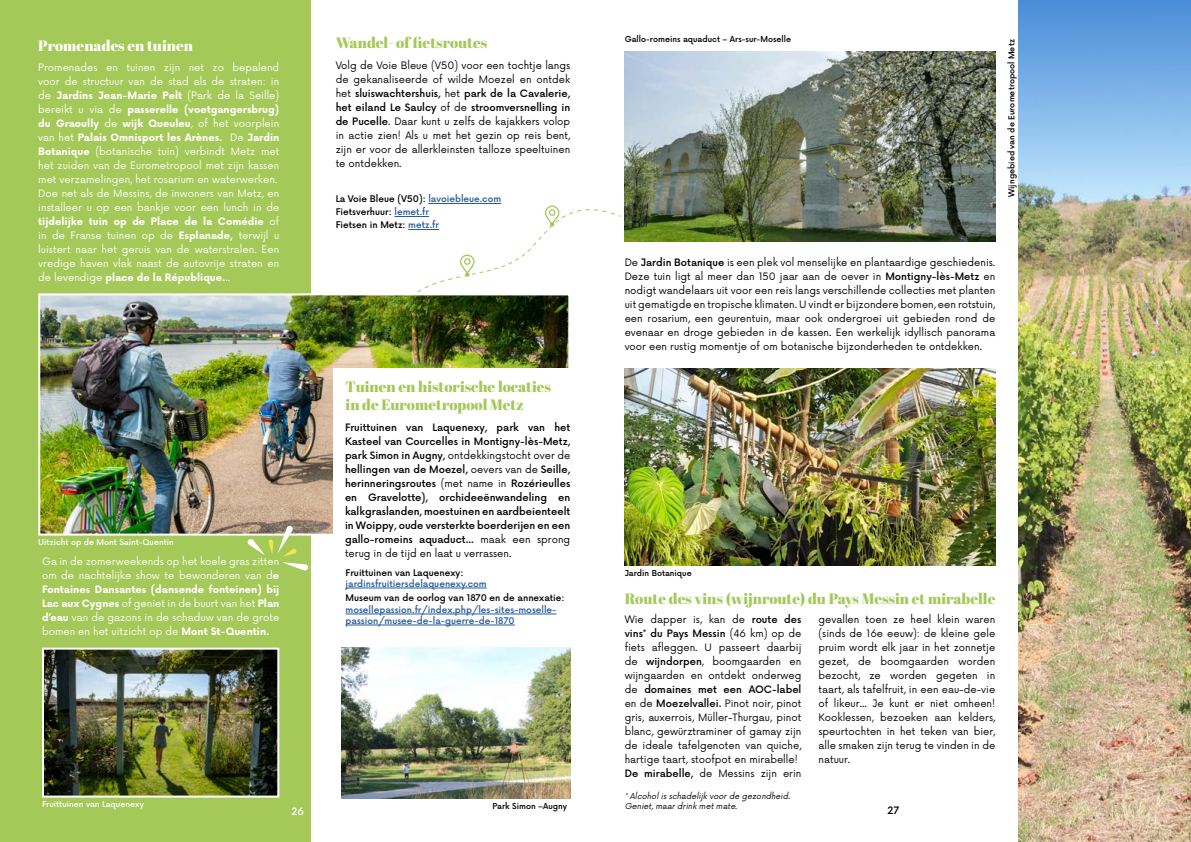
<style>
.page{position:relative;width:1191px;height:842px;background:#fff}
.page>*{position:absolute;margin:0;border:0;box-sizing:border-box;transform-origin:0 0}
.t1{font:15px/18px "Abril Fatface";color:#a4c959}
.t2{font:15px "Abril Fatface";color:#fff}
.t3{font:10px/14px "Now Alt";color:#020203;text-align:justify}
.t4{font:10px/14px "Now Alt";color:#fff}
.t5{font:10px/14px "Now Alt";color:#000;text-align:justify}
.t6{font:500 10px/14px "Now Alt";color:#020203;text-align:justify}
.t7{font:500 10px "Now Alt";color:#000}
.t8{font:500 10px "Now Alt";color:#fff}
.t9{font:500 9px/13px "Now Alt";color:#000}
.t10{font:500 9px/11px "Now Alt";color:#275b9b}
.t11{font:italic 8px/9.6px "Now Alt";color:#000}
.t12{font:500 8px "Now Alt";color:#fff}
.t13{font:500 8px "Now Alt";color:#020203}
.t14{font:500 8px "Now Alt";color:#000}
.s1{font-weight:700}
.s2{font-weight:500}
.s3{color:#275b9b}
.s4{font-weight:400}
</style>
<div class="page">
<div style="left:0;top:0;width:310px;height:842px;background:#a4c959"></div>
<img style="left:41px;top:296px;width:526px;height:237px">
<div style="left:38px;top:293px;width:532px;height:243px;border:2px solid #fff"></div>
<div style="left:333px;top:369px;width:237px;height:314px;background:#fff"></div>
<hr style="left:428px;top:203px;width:73px;height:1px;background:#275b9b">
<img style="left:1018px;top:211px;width:173px;height:631px">
<svg style="left:1018px;top:0;width:173px;height:211px;background:#85b6e2"></svg>
<img style="left:624px;top:51px;width:371px;height:190px">
<img style="left:341px;top:648px;width:229px;height:150px">
<svg style="left:392px;top:205px;width:229px;height:128px"></svg>
<hr style="left:345px;top:588px;width:142px;height:1px;background:#275b9b">
<hr style="left:345px;top:614px;width:211px;height:1px;background:#275b9b">
<hr style="left:345px;top:625px;width:170px;height:1px;background:#275b9b">
<img style="left:45px;top:651px;width:231px;height:143px">
<div style="left:42px;top:648px;width:237px;height:149px;border:2px solid #fff"></div>
<svg style="left:282px;top:562px;width:26px;height:9px"></svg>
<svg style="left:247px;top:525px;width:50px;height:31px;background:#b2c079"></svg>
<img style="left:624px;top:369px;width:371px;height:196px">
<h1 class="t2" style="left:38px;top:35px;width:156px">Promenades en tuinen</h1>
<p class="t4" style="left:38px;top:59px;width:242px">Promenades en tuinen zijn net zo bepalend voor de structuur van de stad als de straten: in de <span class="s1">Jardins Jean-Marie Pelt</span> (Park de la Seille) bereikt u via de <span class="s1">passerelle (voetgangersbrug) du Graoully</span> de <span class="s1">wijk Queuleu</span>, of het voorplein van het <span class="s1">Palais Omnisport les Arènes.</span> De <span class="s1">Jardin Botanique</span> (botanische tuin) verbindt Metz met het zuiden van de Eurometropool met zijn kassen met verzamelingen, het rosarium en waterwerken.<br>Doe net als de Messins, de inwoners van Metz, en installeer u op een bankje voor een lunch in de <span class="s1">tijdelijke tuin op de Place de la Comédie</span> of in de Franse tuinen op de <span class="s1">Esplanade,</span> terwijl u luistert naar het geruis van de waterstralen. Een vredige haven vlak naast de autovrije straten en de levendige <span class="s1">place de la République.</span>..</p>
<p class="t12" style="left:38px;top:536px;width:137px">Uitzicht op de Mont Saint-Quentin</p>
<p class="t4" style="left:42px;top:553px;width:239px;text-align:justify">Ga in de zomerweekends op het koele gras zitten om de nachtelijke show te bewonderen van d<span class="s1">e Fontaines Dansantes (dansende fonteinen) bij Lac aux Cygnes</span> of geniet in de buurt van het <span class="s1">Plan d’eau</span> van de gazons in de schaduw van de grote bomen en het uitzicht op de <span class="s1">Mont St-Quentin.</span></p>
<h1 class="t1" style="left:336px;top:33px;width:153px">Wandel- of fietsroutes</h1>
<p class="t3" style="left:336px;top:57px;width:236px">Volg de Voie Bleue (V50) voor een tochtje langs de gekanaliseerde of wilde Moezel en ontdek het <span class="s2">sluiswachtershuis,</span> het <span class="s2">park de la Cavalerie, het eiland Le Saulcy</span> of de <span class="s2">stroomversnelling in de Pucelle</span>. Daar kunt u zelfs de kajakkers volop in actie zien! Als u met het gezin op reis bent, zijn er voor de allerkleinsten talloze speeltuinen te ontdekken.</p>
<p class="t9" style="left:336px;top:192px;width:167px">La Voie Bleue (V50): <span class="s3">lavoiebleue.com<br></span>Fietsverhuur: <span class="s3">lemet.fr<br></span>Fietsen in Metz: <span class="s3">metz.fr</span></p>
<h1 class="t1" style="left:345px;top:377px;width:207px">Tuinen en historische locaties in de Eurometropool Metz</h1>
<p class="t6" style="left:345px;top:420px;width:227px">Fruittuinen van Laquenexy, park van het Kasteel van Courcelles in Montigny-lès-Metz, park Simon in Augny, <span class="s4">ontdekkingstocht over de </span>hellingen van de Moezel, <span class="s4">oevers van de</span> Seille, herinneringsroutes <span class="s4">(met name in</span> Rozérieulles en Gravelotte), orchideeënwandeling en kalkgraslanden, moestuinen en aardbeienteelt in Woippy, oude versterkte boerderijen en een gallo-romeins aquaduct... <span class="s4">maak een sprong terug in de tijd en laat u verrassen.</span></p>
<p class="t9" style="left:345px;top:566px;width:119px">Fruittuinen van Laquenexy:</p>
<p class="t10" style="left:345px;top:578px;width:143px">jardinsfruitiersdelaquenexy.com</p>
<p class="t9" style="left:345px;top:591px;width:220px">Museum van de oorlog van 1870 en de annexatie:</p>
<p class="t10" style="left:345px;top:604px;width:212px">mosellepassion.fr/index.php/les-sites-moselle&shy;passion/musee-de-la-guerre-de-1870</p>
<p class="t12" style="left:42px;top:798px;width:103px">Fruittuinen van Laquenexy</p>
<p class="t8" style="left:291px;top:804px;width:14px">26</p>
<p class="t14" style="left:492px;top:800px;width:76px">Park Simon –Augny</p>
<p class="t13" style="left:624px;top:33px;width:168px">Gallo-romeins aquaduct – Ars-sur-Moselle</p>
<p class="t14" style="left:1005px;top:197px;width:159px;rotate:-90deg">Wijngebied van de Eurometropool Metz</p>
<p class="t5" style="left:624px;top:254px;width:372px">De <span class="s2">Jardin Botanique</span> is een plek vol menselijke en plantaardige geschiedenis.<br>Deze tuin ligt al meer dan 150 jaar aan de oever in <span class="s2">Montigny-lès-Metz</span> en nodigt wandelaars uit voor een reis langs verschillende collecties met planten uit gematigde en tropische klimaten. U vindt er bijzondere bomen, een rotstuin, een rosarium, een geurentuin, maar ook ondergroei uit gebieden rond de evenaar en droge gebieden in de kassen. Een werkelijk idyllisch panorama voor een rustig momentje of om botanische bijzonderheden te ontdekken.</p>
<p class="t13" style="left:624px;top:567px;width:69px">Jardin Botanique</p>
<h1 class="t1" style="left:624px;top:589px;width:372px">Route des vins (wijnroute) du Pays Messin et mirabelle</h1>
<p class="t3" style="left:624px;top:612px;width:178px;text-align:left">Wie dapper is, kan de <span class="s2">route des vins* du Pays Messin</span> (46 km) op de fiets afleggen. U passeert daarbij de <span class="s2">wijndorpen</span>, boomgaarden en wijngaarden en ontdekt onderweg de <span class="s2">domaines met een AOC-label </span>en de <span class="s2">Moezelvallei.</span> Pinot noir, pinot gris, auxerrois, Müller-Thurgau, pinot blanc, gewürztraminer of gamay zijn de ideale tafelgenoten van quiche, hartige taart, stoofpot en mirabelle!<br><span class="s2">De mirabelle,</span> de Messins zijn erin</p>
<p class="t3" style="left:818px;top:612px;width:178px">gevallen toen ze heel klein waren (sinds de 16e eeuw): de kleine gele pruim wordt elk jaar in het zonnetje gezet, de boomgaarden worden bezocht, ze worden gegeten in taart, als tafelfruit, in een eau-de-vie of likeur... Je kunt er niet omheen!<br>Kooklessen, bezoeken aan kelders, speurtochten in het teken van bier, alle smaken zijn terug te vinden in de natuur.</p>
<p class="t11" style="left:624px;top:791px;width:169px">*Alcoholisschadelij k voorde gezondheid.<br>Geniet,maardrink metmate.</p>
<p class="t7" style="left:887px;top:803px;width:13px">27</p>
</div>
